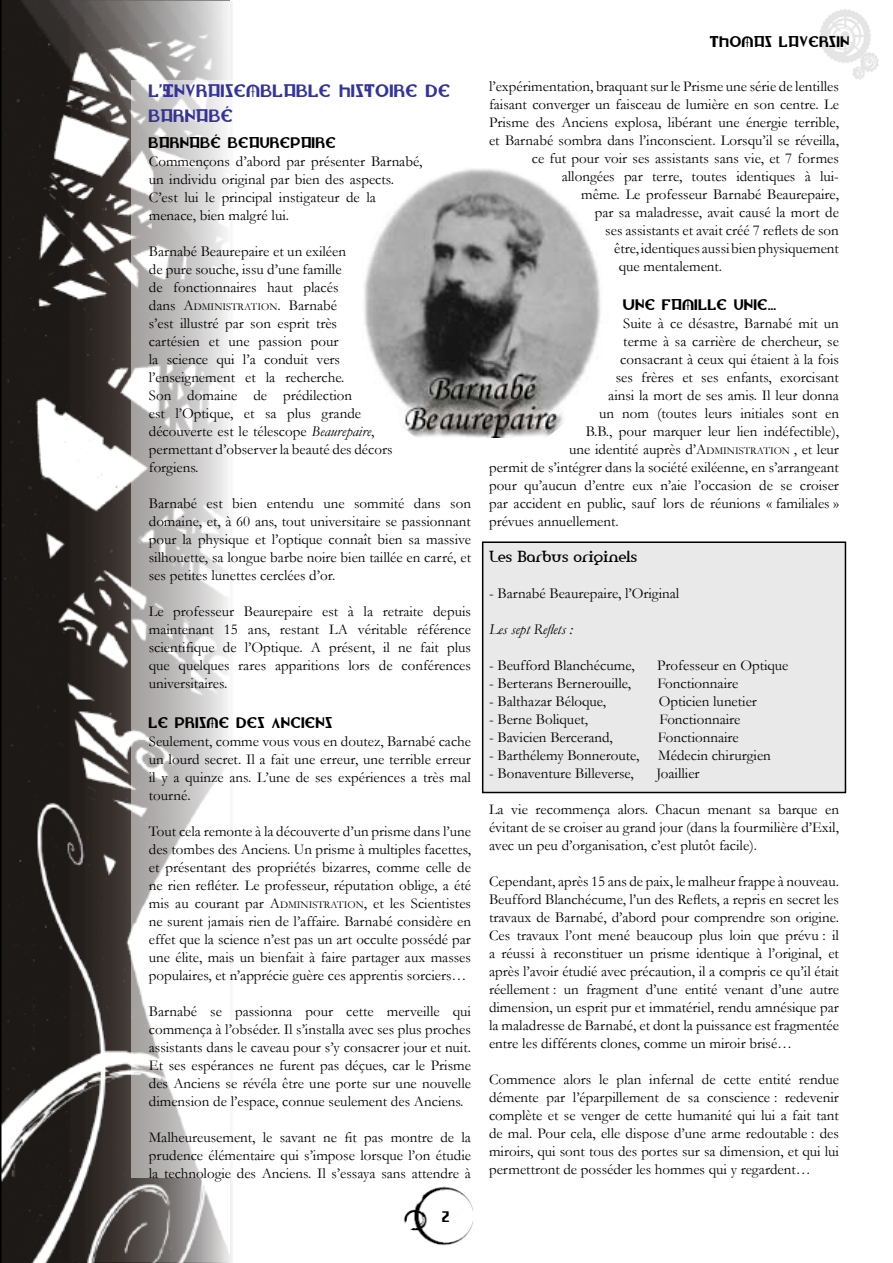
<style>
.page{position:relative;width:893px;height:1263px;background:#fff}
.page>*{position:absolute;margin:0;border:0;box-sizing:border-box;transform-origin:0 0}
.t1{font:21px/25.2px "Lionheart";color:#339}
.t2{font:18px "Lionheart";color:#000}
.t3{font:15px/18px "Garamond";color:#000;text-align:justify}
.t4{font:15px "Amerika";letter-spacing:-.005em;color:#000}
.t5{font:italic 15px "Garamond";color:#000}
.s1{font-size:10.5px}
.s2{font-style:italic}
</style>
<div class="page">
<img style="left:820px;top:9px;width:59px;height:71px">
<img style="left:403px;top:1186px;width:70px;height:60px">
<svg style="left:0;top:0;width:232px;height:1263px;background:#504c4a"></svg>
<svg style="left:131px;top:81px;width:101px;height:1097px"></svg>
<div style="left:483px;top:542px;width:362px;height:250px;background:#e9e9e9"></div>
<div style="left:482px;top:541px;width:364px;height:252px;border:2px solid #000"></div>
<img style="left:364px;top:169px;width:237px;height:268px">
<svg style="left:442px;top:1212px;width:7px;height:10px"></svg>
<h1 class="t1" style="left:149px;top:78px;width:304px">L’INVRAISEMBLABLE HISTOIRE DE<br>BARNABÉ</h1>
<p class="t2" style="left:149px;top:134px;width:189px">BARNABÉ BEAUREPAIRE</p>
<p class="t3" style="left:149px;top:152px;width:275px;text-align:left">Commençons d’abord par présenter Barnabé, un individu original par bien des aspects.<br>C’est lui le principal instigateur de la menace, bien malgré lui.</p>
<p class="t3" style="left:149px;top:242px;width:245px;text-align:left">Barnabé Beaurepaire et un exiléen<br>de pure souche, issu d’une famille<br>de fonctionnaires haut placés<br>dans A<span class="s1">dministration</span>. Barnabé<br>s’est illustré par son esprit très<br>cartésien et une passion pour<br>la science qui l’a conduit vers l’enseignement et la recherche.<br>Son domaine de prédilection<br>est l’Optique, et sa plus grande découverte est le télescope <span class="s2">Beaurepaire</span>, permettant d’observer la beauté des décors forgiens.</p>
<p class="t3" style="left:149px;top:494px;width:324px">Barnabé est bien entendu une sommité dans son domaine, et, à 60 ans, tout universitaire se passionnant pour la physique et l’optique connaît bien sa massive silhouette, sa longue barbe noire bien taillée en carré, et ses petites lunettes cerclées d’or.</p>
<p class="t3" style="left:149px;top:602px;width:324px">Le professeur Beaurepaire est à la retraite depuis maintenant 15 ans, restant LA véritable référence scientifique de l’Optique. A présent, il ne fait plus que quelques rares apparitions lors de conférences universitaires.</p>
<p class="t2" style="left:149px;top:714px;width:186px">LE PRISME DES ANCIENS</p>
<p class="t3" style="left:149px;top:731px;width:324px">Seulement, comme vous vous en doutez, Barnabé cache un lourd secret. Il a fait une erreur, une terrible erreur il y a quinze ans. L’une de ses expériences a très mal tourné.</p>
<p class="t3" style="left:149px;top:821px;width:324px">Tout cela remonte à la découverte d’un prisme dans l’une des tombes des Anciens. Un prisme à multiples facettes, et présentant des propriétés bizarres, comme celle de ne rien refléter. Le professeur, réputation oblige, a été mis au courant par A<span class="s1">dministration</span>, et les Scientistes ne surent jamais rien de l’affaire. Barnabé considère en effet que la science n’est pas un art occulte possédé par une élite, mais un bienfait à faire partager aux masses populaires, et n’apprécie guère ces apprentis sorciers…</p>
<p class="t3" style="left:149px;top:1001px;width:324px">Barnabé se passionna pour cette merveille qui commença à l’obséder. Il s’installa avec ses plus proches assistants dans le caveau pour s’y consacrer jour et nuit.<br>Et ses espérances ne furent pas déçues, car le Prisme des Anciens se révéla être une porte sur une nouvelle dimension de l’espace, connue seulement des Anciens.</p>
<p class="t3" style="left:149px;top:1127px;width:324px">Malheureusement, le savant ne fit pas montre de la prudence élémentaire qui s’impose lorsque l’on étudie la technologie des Anciens. Il s’essaya sans attendre à</p>
<p class="t2" style="left:710px;top:34px;width:142px">THOMAS LAVERSIN</p>
<p class="t3" style="left:489px;top:77px;width:351px">l’expérimentation, braquant sur le Prisme une série de lentilles</p>
<p class="t3" style="left:489px;top:95px;width:351px">faisant converger un faisceau de lumière en son centre. Le</p>
<p class="t3" style="left:489px;top:113px;width:351px">Prisme des Anciens explosa, libérant une énergie terrible,</p>
<p class="t3" style="left:489px;top:131px;width:351px">et Barnabé sombra dans l’inconscient. Lorsqu’il se réveilla,</p>
<p class="t3" style="left:532px;top:149px;width:309px">ce fut pour voir ses assistants sans vie, et 7 formes</p>
<p class="t3" style="left:562px;top:167px;width:279px">allongées par terre, toutes identiques à lui-</p>
<p class="t3" style="left:581px;top:185px;width:259px">même. Le professeur Barnabé Beaurepaire,</p>
<p class="t3" style="left:595px;top:203px;width:246px">par sa maladresse, avait causé la mort de</p>
<p class="t3" style="left:605px;top:221px;width:235px">ses assistants et avait créé 7 reflets de son</p>
<p class="t3" style="left:614px;top:239px;width:226px">être, identiques aussi bien physiquement</p>
<p class="t3" style="left:619px;top:257px;width:105px">que mentalement.</p>
<p class="t2" style="left:623px;top:297px;width:155px">UNE FAMILLE UNIE…</p>
<p class="t3" style="left:623px;top:314px;width:217px">Suite à ce désastre, Barnabé mit un</p>
<p class="t3" style="left:623px;top:332px;width:217px">terme à sa carrière de chercheur, se</p>
<p class="t3" style="left:620px;top:350px;width:220px">consacrant à ceux qui étaient à la fois</p>
<p class="t3" style="left:616px;top:368px;width:225px">ses frères et ses enfants, exorcisant</p>
<p class="t3" style="left:608px;top:386px;width:232px">ainsi la mort de ses amis. Il leur donna</p>
<p class="t3" style="left:599px;top:404px;width:241px">un nom (toutes leurs initiales sont en</p>
<p class="t3" style="left:586px;top:422px;width:255px">B.B., pour marquer leur lien indéfectible),</p>
<p class="t3" style="left:569px;top:440px;width:271px">une identité auprès d’A<span class="s1">dministration</span> , et leur</p>
<p class="t3" style="left:489px;top:458px;width:351px">permit de s’intégrer dans la société exiléenne, en s’arrangeant</p>
<p class="t3" style="left:489px;top:476px;width:351px">pour qu’aucun d’entre eux n’aie l’occasion de se croiser</p>
<p class="t3" style="left:489px;top:494px;width:351px">par accident en public, sauf lors de réunions « familiales »</p>
<p class="t3" style="left:489px;top:512px;width:131px">prévues annuellement.</p>
<p class="t4" style="left:489px;top:546px;width:150px">Les Barbus originels</p>
<p class="t3" style="left:489px;top:584px;width:192px">- Barnabé Beaurepaire, l’Original</p>
<p class="t5" style="left:489px;top:619px;width:85px">Les sept Reflets :</p>
<p class="t3" style="left:489px;top:656px;width:147px">- Beufford Blanchécume,</p>
<p class="t3" style="left:657px;top:656px;width:133px">Professeur en Optique</p>
<p class="t3" style="left:489px;top:674px;width:144px">- Berterans Bernerouille,</p>
<p class="t3" style="left:657px;top:674px;width:82px">Fonctionnaire</p>
<p class="t3" style="left:489px;top:692px;width:119px">- Balthazar Béloque,</p>
<p class="t3" style="left:659px;top:692px;width:100px">Opticien lunetier</p>
<p class="t3" style="left:489px;top:710px;width:101px">- Berne Boliquet,</p>
<p class="t3" style="left:659px;top:710px;width:82px">Fonctionnaire</p>
<p class="t3" style="left:489px;top:728px;width:125px">- Bavicien Bercerand,</p>
<p class="t3" style="left:658px;top:728px;width:82px">Fonctionnaire</p>
<p class="t3" style="left:489px;top:746px;width:152px">- Barthélemy Bonneroute,</p>
<p class="t3" style="left:658px;top:746px;width:114px">Médecin chirurgien</p>
<p class="t3" style="left:489px;top:764px;width:146px">- Bonaventure Billeverse,</p>
<p class="t3" style="left:656px;top:764px;width:45px">Joaillier</p>
<p class="t3" style="left:489px;top:800px;width:351px">La vie recommença alors. Chacun menant sa barque en évitant de se croiser au grand jour (dans la fourmilière d’Exil, avec un peu d’organisation, c’est plutôt facile).</p>
<p class="t3" style="left:489px;top:872px;width:351px">Cependant, après 15 ans de paix, le malheur frappe à nouveau.<br>Beufford Blanchécume, l’un des Reflets, a repris en secret les travaux de Barnabé, d’abord pour comprendre son origine.<br>Ces travaux l’ont mené beaucoup plus loin que prévu : il a réussi à reconstituer un prisme identique à l’original, et après l’avoir étudié avec précaution, il a compris ce qu’il était réellement : un fragment d’une entité venant d’une autre dimension, un esprit pur et immatériel, rendu amnésique par la maladresse de Barnabé, et dont la puissance est fragmentée entre les différents clones, comme un miroir brisé…</p>
<p class="t3" style="left:489px;top:1070px;width:351px">Commence alors le plan infernal de cette entité rendue démente par l’éparpillement de sa conscience : redevenir complète et se venger de cette humanité qui lui a fait tant de mal. Pour cela, elle dispose d’une arme redoutable : des miroirs, qui sont tous des portes sur sa dimension, et qui lui permettront de posséder les hommes qui y regardent…</p>
</div>
